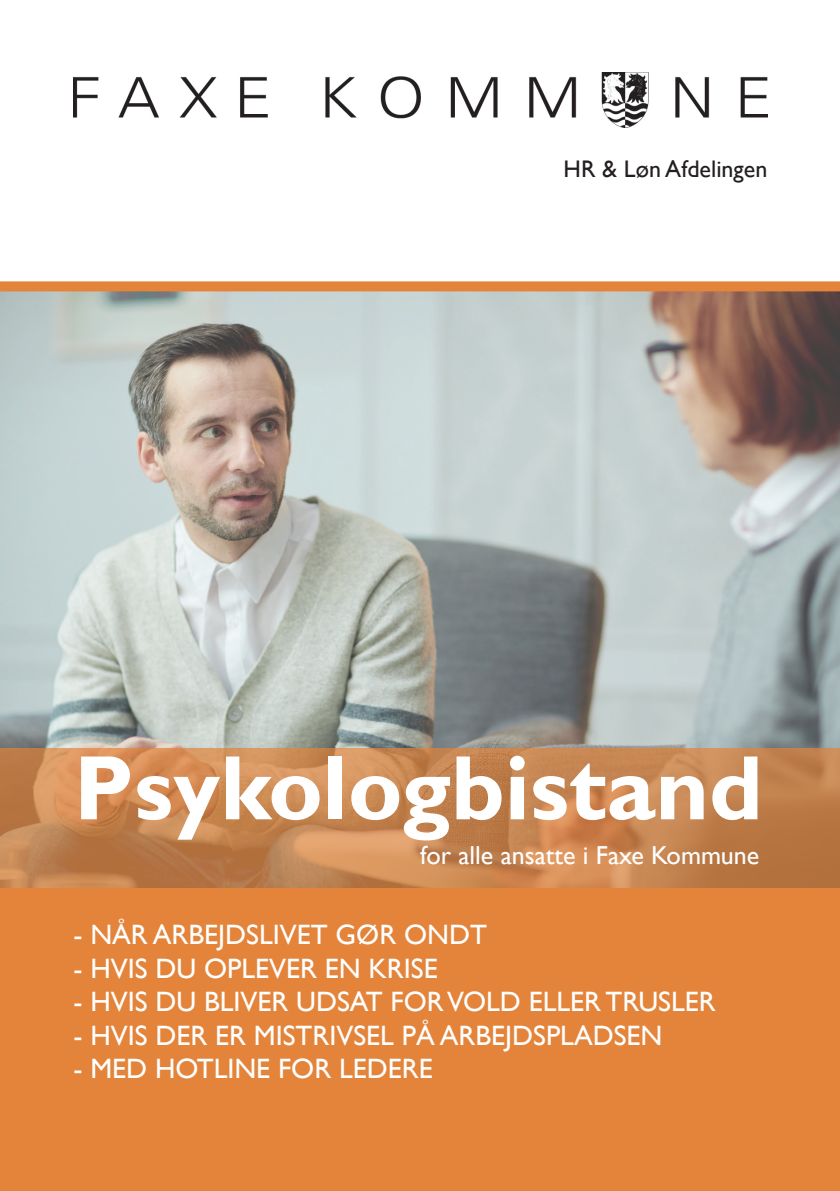
<style>
.page{position:relative;width:840px;height:1191px;background:#fff}
.page>*{position:absolute;margin:0;border:0;box-sizing:border-box;transform-origin:0 0}
.t1{font:700 92px "Gill Sans";color:#fff}
.t2{font:28px "Gill Sans";color:#fff}
.t3{font:26px "Gill Sans";color:#fff}
.t4{font:24px "Gill Sans";color:#231f20}
</style>
<div class="page">
<img style="left:0;top:291px;width:839px;height:457px">
<svg style="left:0;top:748px;width:839px;height:140px;background:#c68551"></svg>
<div style="left:0;top:888px;width:839px;height:303px;background:#e3843a"></div>
<img style="left:73px;top:72px;width:694px;height:56px">
<div style="left:0;top:281px;width:839px;height:10px;background:#e3843a"></div>
<p class="t4" style="left:563px;top:155px;width:205px">HR &amp; Løn Afdelingen</p>
<h1 class="t1" style="left:73px;top:733px;width:690px">Psykologbistand</h1>
<p class="t3" style="left:420px;top:840px;width:340px">for alle ansatte i Faxe Kommune</p>
<p class="t2" style="left:73px;top:918px;width:415px">- NÅR ARBEJDSLIVET GØR ONDT</p>
<p class="t2" style="left:73px;top:952px;width:365px">- HVIS DU OPLEVER EN KRISE</p>
<p class="t2" style="left:73px;top:985px;width:643px">- HVIS DU BLIVER UDSAT FOR VOLD ELLER TRUSLER</p>
<p class="t2" style="left:73px;top:1019px;width:590px">- HVIS DER ER MISTRIVSEL PÅ ARBEJDSPLADSEN</p>
<p class="t2" style="left:73px;top:1052px;width:360px">- MED HOTLINE FOR LEDERE</p>
</div>
